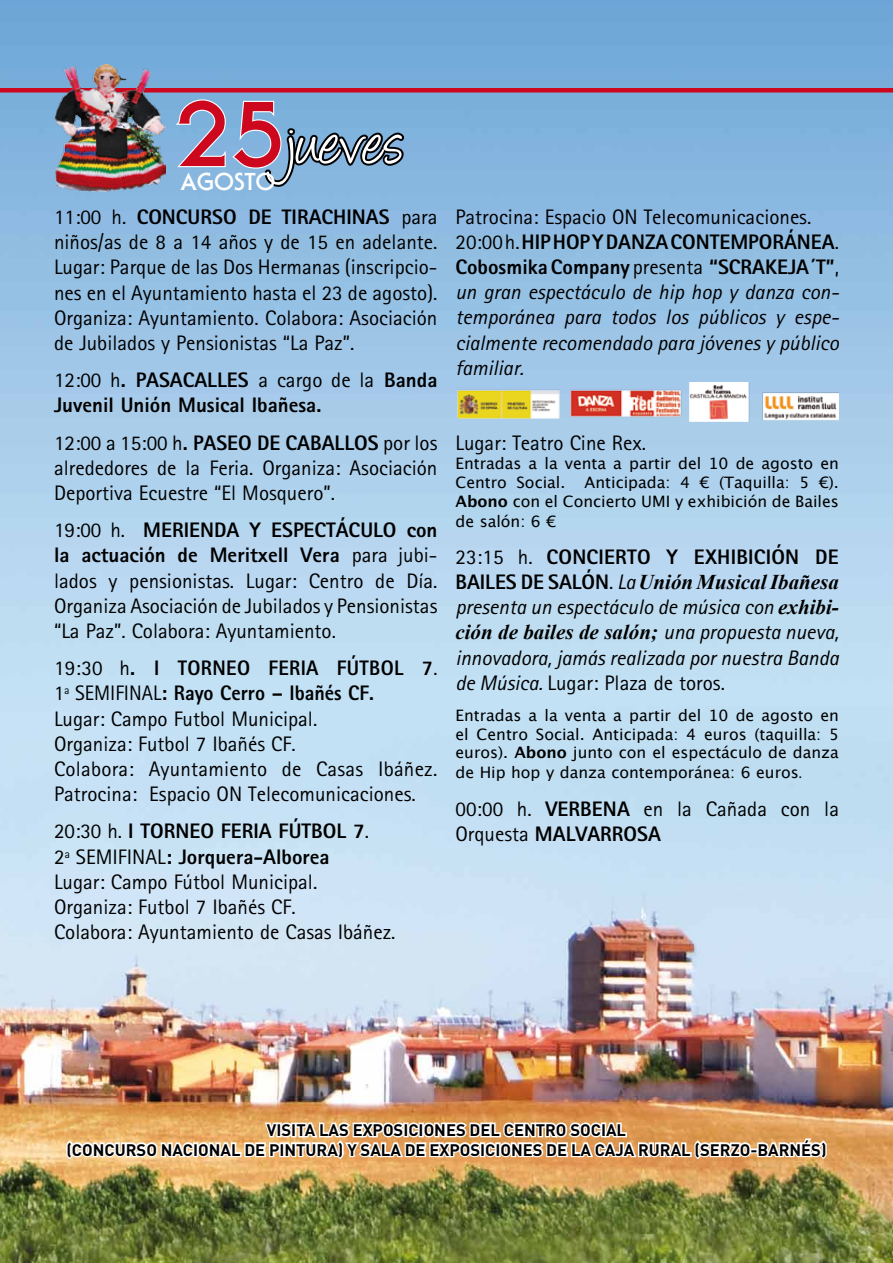
<style>
.page{position:relative;width:893px;height:1263px;background:#fff}
.page>*{position:absolute;margin:0;border:0;box-sizing:border-box;transform-origin:0 0}
.t1{font:72px "Angelina";color:#fff}
.t2{font:700 24px "Serif Gothic";color:#fff}
.t3{font:21px/25.2px "Rotis Sans Serif";color:#000;text-align:justify}
.t4{font:italic 21px/25.2px "Rotis Sans Serif";color:#000;text-align:justify}
.t5{font:800 21px/25.2px "Rotis Sans Serif";color:#000}
.t6{font:21px/25.2px "Rotis Sans Serif";color:#000;scale:.96 1}
.t7{font:italic 700 21px "Times New Roman";color:#000}
.t8{font:800 21px "Rotis Sans Serif";color:#000;scale:.96 1}
.t9{font:700 16.5px/19.8px "DIN";color:#000;text-align:center}
.t10{font:15.75px/19px "Lucida Grande";color:#000;text-align:justify}
.s1{font-family:"Serif Gothic";font-weight:700;font-size:90px;color:#cd071e}
.s2{font-weight:400}
.s3{font-weight:800}
.s4{font-style:normal}
.s5{font-weight:800;font-style:normal}
.s6{font-weight:700}
.s7{font-family:"Rotis Sans Serif";font-weight:800;font-style:normal}
.s8{font-family:"Rotis Sans Serif";font-weight:400;font-style:normal}
.s9{font-family:"Rotis Sans Serif";font-weight:400}
.s10{font-family:"Times New Roman";font-weight:700}
.s11{font-family:"Rotis Sans Serif"}
</style>
<div class="page">
<img style="left:0;top:0;width:893px;height:1263px">
<hr style="left:0;top:88px;width:893px;height:4px;background:#cd071e">
<img style="left:54px;top:65px;width:112px;height:126px">
<svg style="left:172px;top:58px;width:234px;height:131px;background:#7a9ec2"></svg>
<svg style="left:64px;top:1118px;width:765px;height:43px"></svg>
<img style="left:457px;top:383px;width:382px;height:39px">
<h1 class="t1" style="left:176px;top:113px;width:230px"><span class="s1">25</span>jueves</h1>
<p class="t2" style="left:181px;top:168px;width:96px">AGOSTO</p>
<p class="t5" style="left:54px;top:204px;width:147px"><span class="s2">11:00 h.</span> CONCURSO</p>
<p class="t5" style="left:248px;top:204px;width:110px">DE TIRACHINAS</p>
<p class="t3" style="left:54px;top:204px;width:385px;text-indent:347px">para niños/as de 8 a 14 años y de 15 en adelante.<br>Lugar: Parque de las Dos Hermanas (inscripcio&shy;nes en el Ayuntamiento hasta el 23 de agosto).<br>Organiza: Ayuntamiento. Colabora: Asociación de Jubilados y Pensionistas “La Paz”.</p>
<p class="t5" style="left:54px;top:367px;width:385px"><span class="s2">12:00 h</span>. PASACALLES <span class="s2">a cargo de la</span> Banda<br>Juvenil Unión Musical Ibañesa.</p>
<p class="t3" style="left:54px;top:430px;width:163px">12:00 a 15:00 h<span class="s3">. PASEO</span></p>
<p class="t3" style="left:54px;top:430px;width:385px;text-indent:203px"><span class="s3">DE CABALLOS</span> por los alrededores de la Feria. Organiza: Asociación Deportiva Ecuestre “El Mosquero”.</p>
<p class="t5" style="left:54px;top:517px;width:103px"><span class="s2">19:00 h.</span> MERIENDA</p>
<p class="t3" style="left:54px;top:517px;width:385px;text-indent:196px"><span class="s3">Y ESPECTÁCULO con la actuación de Meritxell Vera</span> para jubi&shy;lados y pensionistas. Lugar: Centro de Día.<br>Organiza Asociación de Jubilados y Pensionistas “La Paz”. Colabora: Ayuntamiento.</p>
<p class="t5" style="left:54px;top:655px;width:147px"><span class="s2">19:30 h</span>. I TORNEO</p>
<p class="t8" style="left:268px;top:655px;width:22px">FERIA</p>
<p class="t6" style="left:54px;top:655px;width:401px;text-indent:283px"><span class="s3">FÚTBO L 7</span>.<br>1ª SEMIFINAL<span class="s3">: Rayo Cerro – Ibañés CF.<br></span>Lugar: Campo Futbol Municipal.<br>Organiza: Futbol 7 Ibañés CF.<br>Colabora: Ayuntamiento de Casas Ibáñez.<br>Patrocina: Espacio ON Telecomunicaciones.</p>
<p class="t3" style="left:54px;top:818px;width:110px">20:30 h. <span class="s3">I TORNEO</span></p>
<p class="t5" style="left:221px;top:818px;width:21px">FERIA</p>
<p class="t3" style="left:54px;top:818px;width:343px;text-align:left;text-indent:225px"><span class="s3">FÚTBO L 7</span>.<br>2ª SEMIFINAL<span class="s3">: Jorquera-Alborea<br></span>Lugar: Campo Fútbol Municipal.<br>Organiza: Futbol 7 Ibañés CF.<br>Colabora: Ayuntamiento de Casas Ibáñez.</p>
<p class="t3" style="left:455px;top:204px;width:357px">Patrocina: Espacio ON Telecomunicaciones.<br>20:00 h.<span class="s3">HIP HOP YDAN</span></p>
<p class="t5" style="left:645px;top:229px;width:128px">ZA CONTEM PORÁNEA</p>
<p class="t4" style="left:455px;top:229px;width:385px;text-indent:379px"><span class="s4">.<br></span><span class="s5">Cobosmika Company</span> <span class="s4">presenta</span> <span class="s5">“SCRAKEJA´T”</span><span class="s4">, </span>un gran espectáculo de hip hop y danza con&shy;temporánea para todos los públicos y espe&shy;cialmente recomendado para jóvenes y público familiar.</p>
<p class="t3" style="left:455px;top:430px;width:192px">Lugar: Teatro Cine Rex.</p>
<p class="t10" style="left:455px;top:454px;width:385px">Entradas a la venta a partir del 10 de agosto en Centro Social. Anticipada: 4 € (Taquilla: 5 €).<br><span class="s6">Abono</span> con el Concierto UMI y exhibición de Bailes de salón: 6 €</p>
<p class="t5" style="left:455px;top:544px;width:372px"><span class="s2">23:15 h.</span> CONCIERTO Y EXHIBICIÓN DE</p>
<p class="t7" style="left:455px;top:567px;width:385px"><span class="s7">BAI LES DE SA LÓN</span><span class="s8">.</span> <span class="s9">La</span> Unión Musical Ibañesa</p>
<p class="t4" style="left:455px;top:595px;width:385px">presenta un espectáculo de música con <span class="s10">exhibi-</span></p>
<p class="t7" style="left:455px;top:618px;width:385px">ción de bailes de salón; <span class="s9">una propuesta nueva,</span></p>
<p class="t4" style="left:455px;top:645px;width:385px">innovadora, jamás realizada por nuestra Banda de Música. <span class="s4">Lugar: Plaza de toros.</span></p>
<p class="t10" style="left:455px;top:706px;width:385px">Entradas a la venta a partir del 10 de agosto en el Centro Social. Anticipada: 4 euros (taquilla: 5 euros). <span class="s6">Abono</span> junto con el espectáculo de danza de Hip hop y danza contemporánea: 6 euros<span class="s11">.</span></p>
<p class="t3" style="left:455px;top:796px;width:115px">00:00 h. <span class="s3">VERBENA</span></p>
<p class="t3" style="left:644px;top:796px;width:197px">en la Cañada con la</p>
<p class="t5" style="left:455px;top:821px;width:146px"><span class="s2">Orquesta</span> MALVARROSA</p>
<p class="t9" style="left:66px;top:1119px;width:762px">VISITA LAS EXPOSICIONES DEL CENTRO SOCIAL<br>(CONCURSO NACIONAL DE PINTURA) Y SALA DE EXPOSICIONES DE LA CAJA RURAL (SERZO-BARNÉS)</p>
</div>
